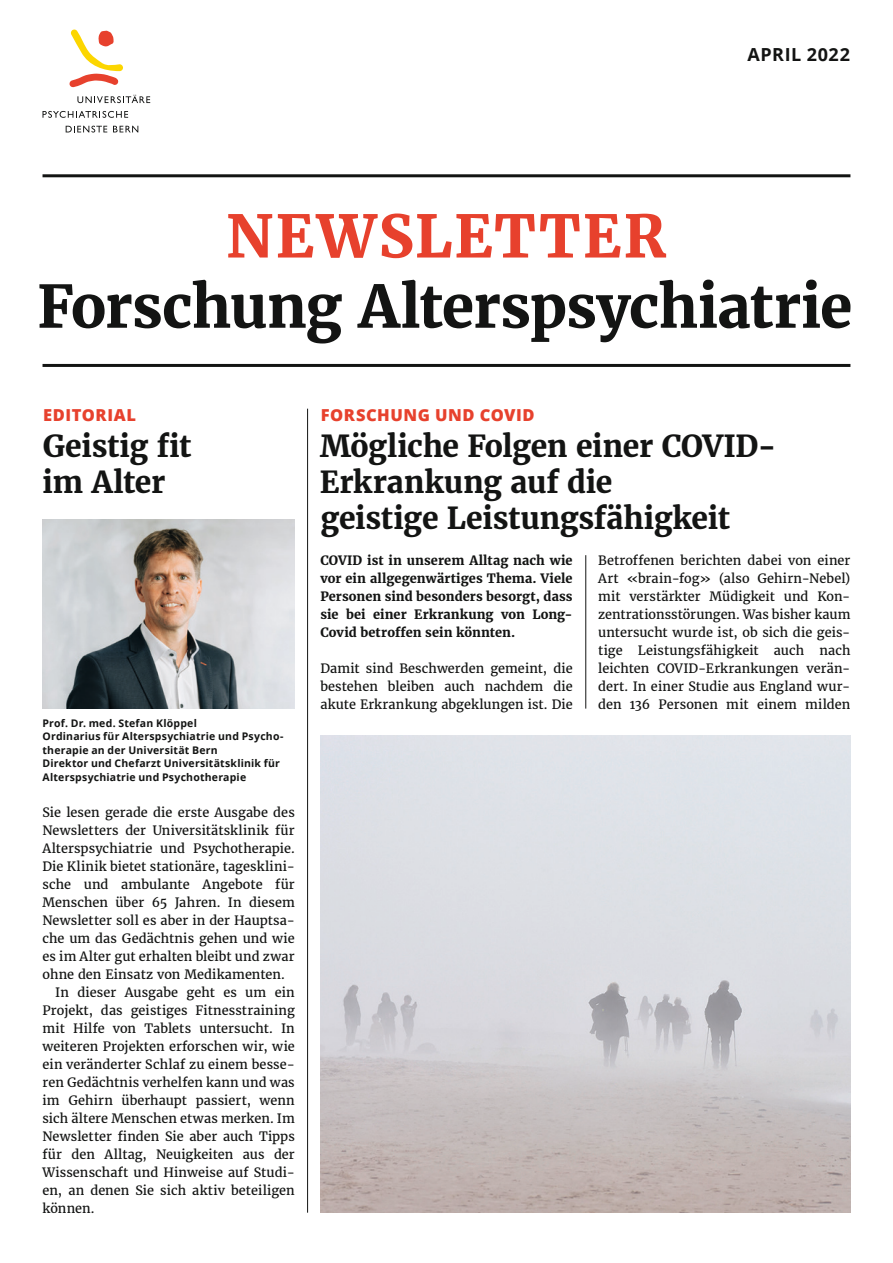
<style>
.page{position:relative;width:893px;height:1263px;background:#fff}
.page>*{position:absolute;margin:0;border:0;box-sizing:border-box;transform-origin:0 0}
.t1{font:700 58.5px "Merriweather";letter-spacing:-.015em;color:#131413}
.t2{font:700 58.5px "Merriweather";letter-spacing:.035em;color:#e7412d}
.t3{font:700 30px/36px "Merriweather";letter-spacing:-.01em;color:#131413}
.t4{font:700 18px "Open Sans";letter-spacing:.04em;color:#131413}
.t5{font:800 16.5px "Open Sans";letter-spacing:.035em;color:#e7412d}
.t6{font:12.75px/18px "Merriweather";letter-spacing:.005em;color:#131413;text-align:justify}
.t7{font:700 12.75px/18px "Merriweather";letter-spacing:.005em;color:#131413;text-align:justify}
.t8{font:700 10.5px/13.5px "Open Sans";letter-spacing:.02em;color:#131413}
</style>
<div class="page">
<svg style="left:77px;top:95px;width:73px;height:8px"></svg>
<svg style="left:43px;top:111px;width:85px;height:7px"></svg>
<svg style="left:66px;top:126px;width:41px;height:7px"></svg>
<svg style="left:113px;top:126px;width:25px;height:6px"></svg>
<svg style="left:69px;top:30px;width:54px;height:57px"></svg>
<img style="left:320px;top:735px;width:530px;height:478px">
<hr style="left:43px;top:364px;width:807px;height:3px;background:#131413">
<hr style="left:43px;top:174px;width:807px;height:3px;background:#131413">
<hr style="left:307px;top:409px;width:1px;height:804px;background:#131413">
<hr style="left:585px;top:555px;width:1px;height:154px;background:#131413">
<img style="left:43px;top:519px;width:252px;height:190px">
<h3 class="t4" style="left:747px;top:41px;width:104px">APRIL 2022</h3>
<h1 class="t2" style="left:226px;top:200px;width:441px">NEWSLETTER</h1>
<h1 class="t1" style="left:37px;top:270px;width:816px">Forschung Alterspsychiatrie</h1>
<p class="t5" style="left:43px;top:402px;width:95px">EDITORIAL</p>
<p class="t5" style="left:321px;top:402px;width:215px">FORSCHUNG UND COVID</p>
<h2 class="t3" style="left:42px;top:428px;width:151px">Geistig fit im Alter</h2>
<h2 class="t3" style="left:320px;top:428px;width:458px">Mögliche Folgen einer COVID-<br>Erkrankung auf die<br>geistige Leistungsfähigkeit</h2>
<p class="t8" style="left:43px;top:716px;width:243px">Prof. Dr. med. Stefan Klöppel<br>Ordinarius für Alterspsychiatrie und Psycho&shy;therapie an der Universität Bern<br>Direktor und Chefarzt Universitätsklinik für Alterspsychiatrie und Psychotherapie</p>
<p class="t6" style="left:43px;top:803px;width:254px">Sie lesen gerade die erste Ausgabe des</p>
<p class="t6" style="left:43px;top:821px;width:254px">Newsletters der Universitätsklinik für</p>
<p class="t6" style="left:43px;top:839px;width:254px">Alterspsychiatrie und Psychotherapie.</p>
<p class="t6" style="left:43px;top:857px;width:254px">Die Klinik bietet stationäre, tagesklini-</p>
<p class="t6" style="left:43px;top:875px;width:254px">sche und ambulante Angebote für</p>
<p class="t6" style="left:43px;top:893px;width:254px">Menschen über 65 Jahren. In diesem</p>
<p class="t6" style="left:43px;top:911px;width:254px">Newsletter soll es aber in der Hauptsa-</p>
<p class="t6" style="left:43px;top:929px;width:254px">che um das Gedächtnis gehen und wie</p>
<p class="t6" style="left:43px;top:947px;width:254px">es im Alter gut erhalten bleibt und zwar</p>
<p class="t6" style="left:43px;top:965px;width:244px">ohne den Einsatz von Medikamenten.</p>
<p class="t6" style="left:55px;top:983px;width:241px">In dieser Ausgabe geht es um ein</p>
<p class="t6" style="left:43px;top:1001px;width:254px">Projekt, das geistiges Fitnesstraining</p>
<p class="t6" style="left:43px;top:1019px;width:254px">mit Hilfe von Tablets untersucht. In</p>
<p class="t6" style="left:43px;top:1037px;width:254px">weiteren Projekten erforschen wir, wie</p>
<p class="t6" style="left:43px;top:1055px;width:254px">ein veränderter Schlaf zu einem besse-</p>
<p class="t6" style="left:43px;top:1073px;width:254px">ren Gedächtnis verhelfen kann und was</p>
<p class="t6" style="left:43px;top:1091px;width:254px">im Gehirn überhaupt passiert, wenn</p>
<p class="t6" style="left:43px;top:1109px;width:254px">sich ältere Menschen etwas merken. Im</p>
<p class="t6" style="left:43px;top:1127px;width:254px">Newsletter finden Sie aber auch Tipps</p>
<p class="t6" style="left:43px;top:1145px;width:254px">für den Alltag, Neuigkeiten aus der</p>
<p class="t6" style="left:43px;top:1163px;width:254px">Wissenschaft und Hinweise auf Studi-</p>
<p class="t6" style="left:43px;top:1181px;width:254px">en, an denen Sie sich aktiv beteiligen</p>
<p class="t6" style="left:43px;top:1199px;width:54px">können.</p>
<p class="t7" style="left:320px;top:551px;width:254px">COVID ist in unserem Alltag nach wie vor ein allgegenwärtiges Thema. Viele Personen sind besonders besorgt, dass sie bei einer Erkrankung von Long-Covid betroffen sein könnten.</p>
<p class="t6" style="left:320px;top:659px;width:254px">Damit sind Beschwerden gemeint, die bestehen bleiben auch nachdem die akute Erkrankung abgeklungen ist. Die</p>
<p class="t6" style="left:598px;top:551px;width:254px">Betroffenen berichten dabei von einer Art «brain-fog» (also Gehirn-Nebel) mit verstärkter Müdigkeit und Kon&shy;zentrationsstörungen. Was bisher kaum untersucht wurde ist, ob sich die geis&shy;tige Leistungsfähigkeit auch nach leichten COVID-Erkrankungen verän&shy;dert. In einer Studie aus England wur&shy;den 136 Personen mit einem milden</p>
</div>
